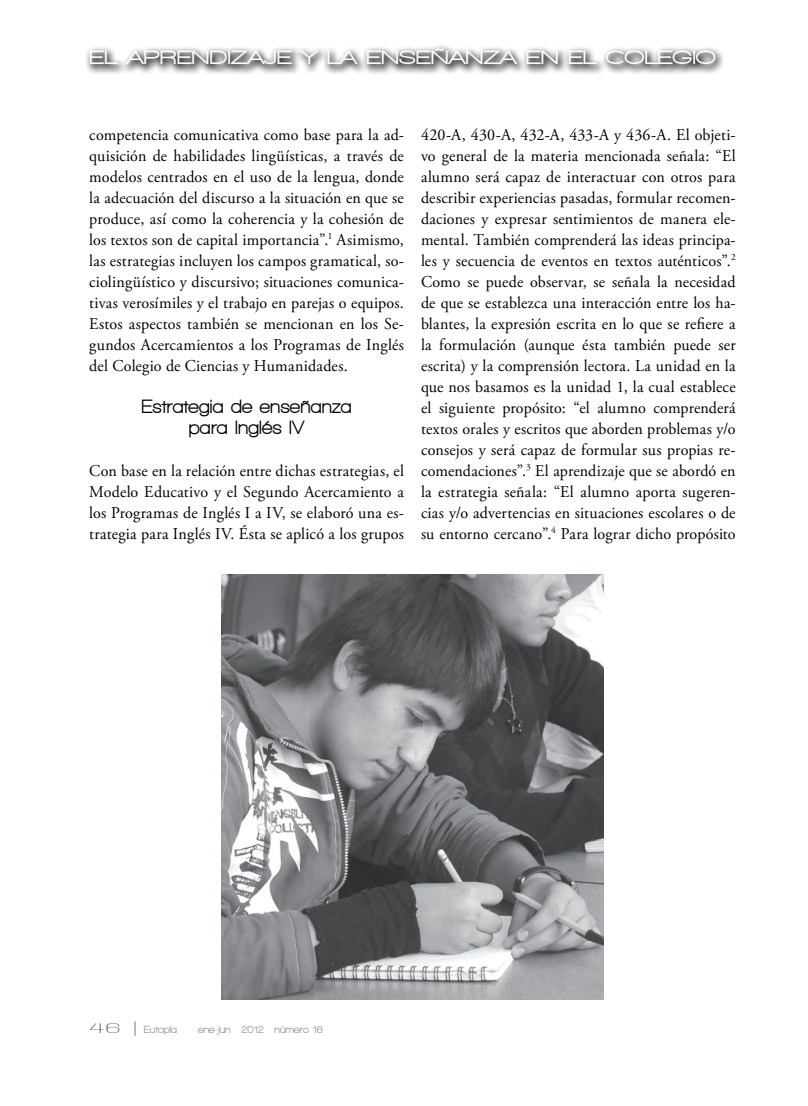
<style>
.page{position:relative;width:808px;height:1106px;background:#fff}
.page>*{position:absolute;margin:0;border:0;box-sizing:border-box;transform-origin:0 0}
.t1{font:800 19.5px/21px "Walkway";letter-spacing:.005em;color:#000;text-align:center}
.t2{font:900 19.5px "Walkway Expand";color:#fff}
.t3{font:900 19.5px "Walkway Expand";letter-spacing:.025em;color:#fff}
.t4{font:16.5px/21px "Adobe Garamond Pro";letter-spacing:.015em;color:#000;text-align:justify}
.t5{font:800 10.5px "Walkway";color:#939598}
.s1{font-family:"Walkway Ultra Expand";font-weight:400;font-size:15px;color:#000}
.s2{font-family:"Verdana";font-weight:400;font-size:15px}
</style>
<div class="page">
<div style="left:84px;top:43px;width:641px;height:32px;background:#000;opacity:.81"></div>
<img style="left:221px;top:574px;width:383px;height:425px">
<p class="t2" style="left:89px;top:47px;width:454px">EL APRENDIZAJE Y LA ENSEÑANZA EN</p>
<p class="t3" style="left:568px;top:47px;width:149px">EL COLEGIO</p>
<p class="t4" style="left:89px;top:124px;width:316px">competencia comunicativa como base para la ad&shy;quisición de habilidades lingüísticas, a través de modelos centrados en el uso de la lengua, donde la adecuación del discurso a la situación en que se produce, así como la coherencia y la cohesión de los textos son de capital importancia”.<sup>1</sup> Asimismo, las estrategias incluyen los campos gramatical, so&shy;ciolingüístico y discursivo; situaciones comunica&shy;tivas verosímiles y el trabajo en parejas o equipos.<br>Estos aspectos también se mencionan en los Se&shy;gundos Acercamientos a los Programas de Inglés del Colegio de Ciencias y Humanidades.</p>
<p class="t1" style="left:141px;top:395px;width:212px">Estrategia de enseñanza para Inglés IV</p>
<p class="t4" style="left:89px;top:460px;width:316px">Con base en la relación entre dichas estrategias, el Modelo Educativo y el Segundo Acercamiento a los Programas de Inglés I a IV, se elaboró una es&shy;trategia para Inglés IV. Ésta se aplicó a los grupos</p>
<p class="t4" style="left:421px;top:124px;width:316px">420-A, 430-A, 432-A, 433-A y 436-A. El objeti&shy;vo general de la materia mencionada señala: “El alumno será capaz de interactuar con otros para describir experiencias pasadas, formular recomen&shy;daciones y expresar sentimientos de manera ele&shy;mental. También comprenderá las ideas principa&shy;les y secuencia de eventos en textos auténticos”.<sup>2<br></sup>Como se puede observar, se señala la necesidad de que se establezca una interacción entre los ha&shy;blantes, la expresión escrita en lo que se refiere a la formulación (aunque ésta también puede ser escrita) y la comprensión lectora. La unidad en la que nos basamos es la unidad 1, la cual establece el siguiente propósito: “el alumno comprenderá textos orales y escritos que aborden problemas y/o consejos y será capaz de formular sus propias re&shy;comendaciones”.<sup>3</sup> El aprendizaje que se abordó en la estrategia señala: “El alumno aporta sugeren&shy;cias y/o advertencias en situaciones escolares o de su entorno cercano”.<sup>4</sup> Para lograr dicho propósito</p>
<p class="t5" style="left:89px;top:1024px;width:89px"><span class="s1">46</span> <span class="s2">|</span> Eutopía</p>
<p class="t5" style="left:198px;top:1024px;width:126px">ene-jun 2012 número 16</p>
</div>
